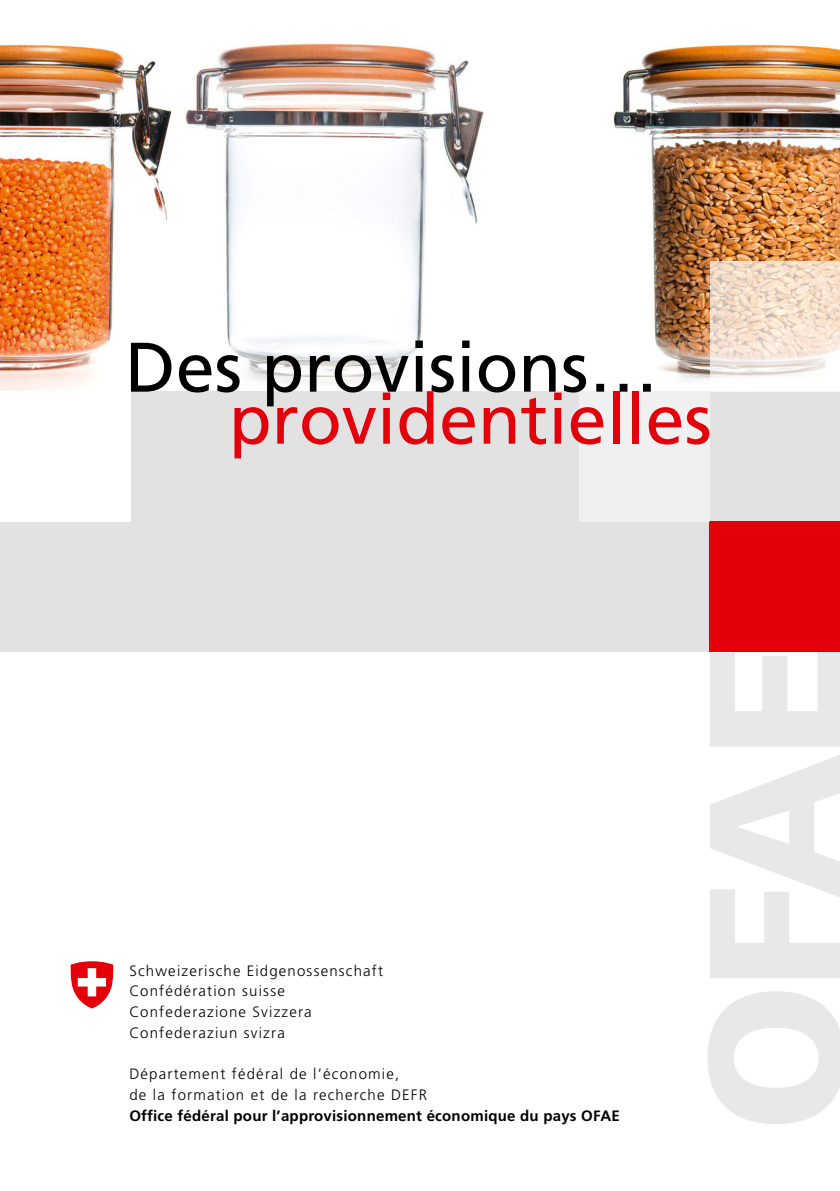
<style>
.page{position:relative;width:840px;height:1191px;background:#fff}
.page>*{position:absolute;margin:0;border:0;box-sizing:border-box;transform-origin:0 0}
.t1{font:900 190px "Frutiger";color:#e3e3e3}
.t2{font:70px "Frutiger";color:#e3000b}
.t3{font:70px "Frutiger";color:#000}
.t4{font:300 15px/20.6px "Frutiger";letter-spacing:.08em;color:#000}
.t5{font:700 15px "Frutiger";letter-spacing:.015em;color:#000}
</style>
<div class="page">
<img style="left:0;top:44px;width:172px;height:347px">
<img style="left:185px;top:44px;width:299px;height:340px">
<img style="left:613px;top:44px;width:226px;height:336px">
<div style="left:0;top:391px;width:839px;height:261px;background:#e2e2e2"></div>
<div style="left:709px;top:522px;width:130px;height:130px;background:#e3000b"></div>
<div style="left:0;top:391px;width:130px;height:131px;background:#fff"></div>
<div style="left:578px;top:391px;width:131px;height:131px;background:#f0f0f0"></div>
<svg style="left:710px;top:261px;width:129px;height:119px;background:#f2e1d2"></svg>
<svg style="left:70px;top:961px;width:44px;height:47px"></svg>
<h2 class="t3" style="left:125px;top:326px;width:534px">Des provisions…</h2>
<h2 class="t2" style="left:229px;top:378px;width:484px">providentielles</h2>
<p class="t4" style="left:129px;top:960px;width:255px">Schweizerische Eidgenossenschaft<br>Confédération suisse<br>Confederazione Svizzera<br>Confederaziun svizra</p>
<p class="t4" style="left:129px;top:1064px;width:299px">Département fédéral de l’économie,<br>de la formation et de la recherche DEFR</p>
<p class="t5" style="left:129px;top:1106px;width:491px">Office fédéral pour l’approvisionnement économique du pays OFAE</p>
<h1 class="t1" style="left:660px;top:1131px;width:491px;rotate:-90deg">OFAE</h1>
</div>
